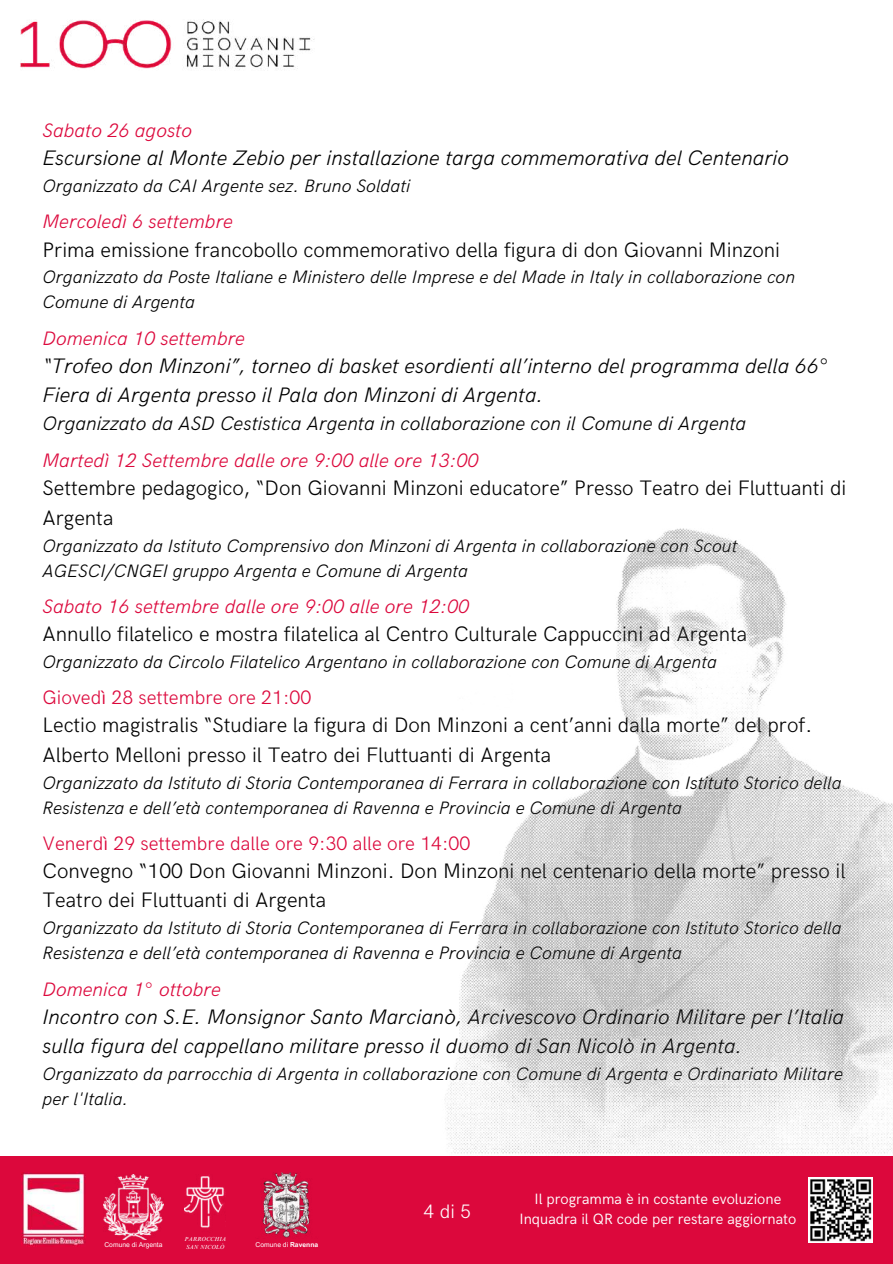
<style>
.page{position:relative;width:893px;height:1264px;background:#fff}
.page>*{position:absolute;margin:0;border:0;box-sizing:border-box;transform-origin:0 0}
.t1{font:300 21px/29.4px "HK Grotesk";color:#000}
.t2{font:italic 300 21px/29.4px "HK Grotesk";color:#000}
.t3{font:italic 300 19.5px "HK Grotesk";color:#dc083c}
.t4{font:italic 300 19.5px "HK Grotesk";color:#000}
.t5{font:300 19.5px "HK Grotesk";color:#dc083c}
.t6{font:300 19.5px "HK Grotesk";color:#fff}
.t7{font:italic 300 18px/25px "HK Grotesk";color:#000}
.t8{font:15px/20.2px "HK Grotesk";color:#fff;text-align:center}
.t9{font:6.75px "Arial MT Pro";color:#fff}
.t10{font:italic 6px "Times NRMT Pro";color:#fff}
.s1{font-weight:700}
</style>
<div class="page">
<img style="left:20px;top:19px;width:295px;height:51px">
<div style="left:0;top:1156px;width:892px;height:107px;background:#dc083c"></div>
<img style="left:21px;top:1172px;width:64px;height:74px">
<img style="left:808px;top:1209px;width:64px;height:32px">
<img style="left:185px;top:1175px;width:40px;height:53px">
<img style="left:104px;top:1174px;width:60px;height:65px">
<img style="left:444px;top:528px;width:448px;height:681px">
<img style="left:262px;top:1172px;width:49px;height:65px">
<p class="t3" style="left:43px;top:119px;width:151px">Sabato 26 agosto</p>
<p class="t2" style="left:43px;top:144px;width:748px">Escursione al Monte Zebio per installazione targa commemorativa del Centenario</p>
<p class="t7" style="left:43px;top:174px;width:369px">Organizzato da CAI Argente sez. Bruno Soldati</p>
<p class="t3" style="left:43px;top:211px;width:192px">Mercoledì 6 settembre</p>
<p class="t1" style="left:43px;top:235px;width:739px">Prima emissione francobollo commemorativo della figura di don Giovanni Minzoni</p>
<p class="t7" style="left:43px;top:265px;width:754px">Organizzato da Poste Italiane e Ministero delle Imprese e del Made in Italy in collaborazione con<br>Comune di Argenta</p>
<p class="t3" style="left:43px;top:327px;width:204px">Domenica 10 settembre</p>
<p class="t2" style="left:43px;top:352px;width:788px">“Trofeo don Minzoni”, torneo di basket esordienti all’interno del programma della 66°<br>Fiera di Argenta presso il Pala don Minzoni di Argenta.</p>
<p class="t4" style="left:43px;top:413px;width:705px">Organizzato da ASD Cestistica Argenta in collaborazione con il Comune di Argenta</p>
<p class="t3" style="left:43px;top:449px;width:437px">Martedì 12 Settembre dalle ore 9:00 alle ore 13:00</p>
<p class="t1" style="left:43px;top:474px;width:805px">Settembre pedagogico, “Don Giovanni Minzoni educatore” Presso Teatro dei Fluttuanti di<br>Argenta</p>
<p class="t7" style="left:43px;top:533px;width:696px">Organizzato da Istituto Comprensivo don Minzoni di Argenta in collaborazione con Scout<br>AGESCI/CNGEI gruppo Argenta e Comune di Argenta</p>
<p class="t3" style="left:43px;top:595px;width:428px">Sabato 16 settembre dalle ore 9:00 alle ore 12:00</p>
<p class="t1" style="left:43px;top:620px;width:706px">Annullo filatelico e mostra filatelica al Centro Culturale Cappuccini ad Argenta</p>
<p class="t7" style="left:43px;top:650px;width:676px">Organizzato da Circolo Filatelico Argentano in collaborazione con Comune di Argenta</p>
<p class="t5" style="left:43px;top:686px;width:270px">Giovedì 28 settembre ore 21:00</p>
<p class="t1" style="left:43px;top:711px;width:771px">Lectio magistralis “Studiare la figura di Don Minzoni a cent’anni dalla morte” del prof.<br>Alberto Melloni presso il Teatro dei Fluttuanti di Argenta</p>
<p class="t7" style="left:43px;top:770px;width:800px">Organizzato da Istituto di Storia Contemporanea di Ferrara in collaborazione con Istituto Storico della<br>Resistenza e dell’età contemporanea di Ravenna e Provincia e Comune di Argenta</p>
<p class="t5" style="left:43px;top:832px;width:429px">Venerdì 29 settembre dalle ore 9:30 alle ore 14:00</p>
<p class="t1" style="left:43px;top:857px;width:804px">Convegno “100 Don Giovanni Minzoni. Don Minzoni nel centenario della morte” presso il<br>Teatro dei Fluttuanti di Argenta</p>
<p class="t7" style="left:43px;top:916px;width:800px">Organizzato da Istituto di Storia Contemporanea di Ferrara in collaborazione con Istituto Storico della<br>Resistenza e dell’età contemporanea di Ravenna e Provincia e Comune di Argenta</p>
<p class="t3" style="left:43px;top:978px;width:180px">Domenica 1° ottobre</p>
<p class="t2" style="left:43px;top:1002px;width:803px">Incontro con S.E. Monsignor Santo Marcianò, Arcivescovo Ordinario Militare per l’Italia sulla figura del cappellano militare presso il duomo di San Nicolò in Argenta.</p>
<p class="t7" style="left:43px;top:1062px;width:802px">Organizzato da parrocchia di Argenta in collaborazione con Comune di Argenta e Ordinariato Militare per l'Italia.</p>
<p class="t10" style="left:184px;top:1236px;width:43px">PARROCCHIA</p>
<p class="t9" style="left:104px;top:1241px;width:60px">Comune di Argenta</p>
<p class="t10" style="left:186px;top:1244px;width:40px">SAN NICOLÒ</p>
<p class="t9" style="left:255px;top:1241px;width:64px">Comune di <span class="s1">Ravenna</span></p>
<p class="t6" style="left:423px;top:1200px;width:49px">4di5</p>
<p class="t8" style="left:519px;top:1189px;width:278px">Il programma è in costante evoluzione<br>Inquadra il QR code per restare aggiornato</p>
</div>
